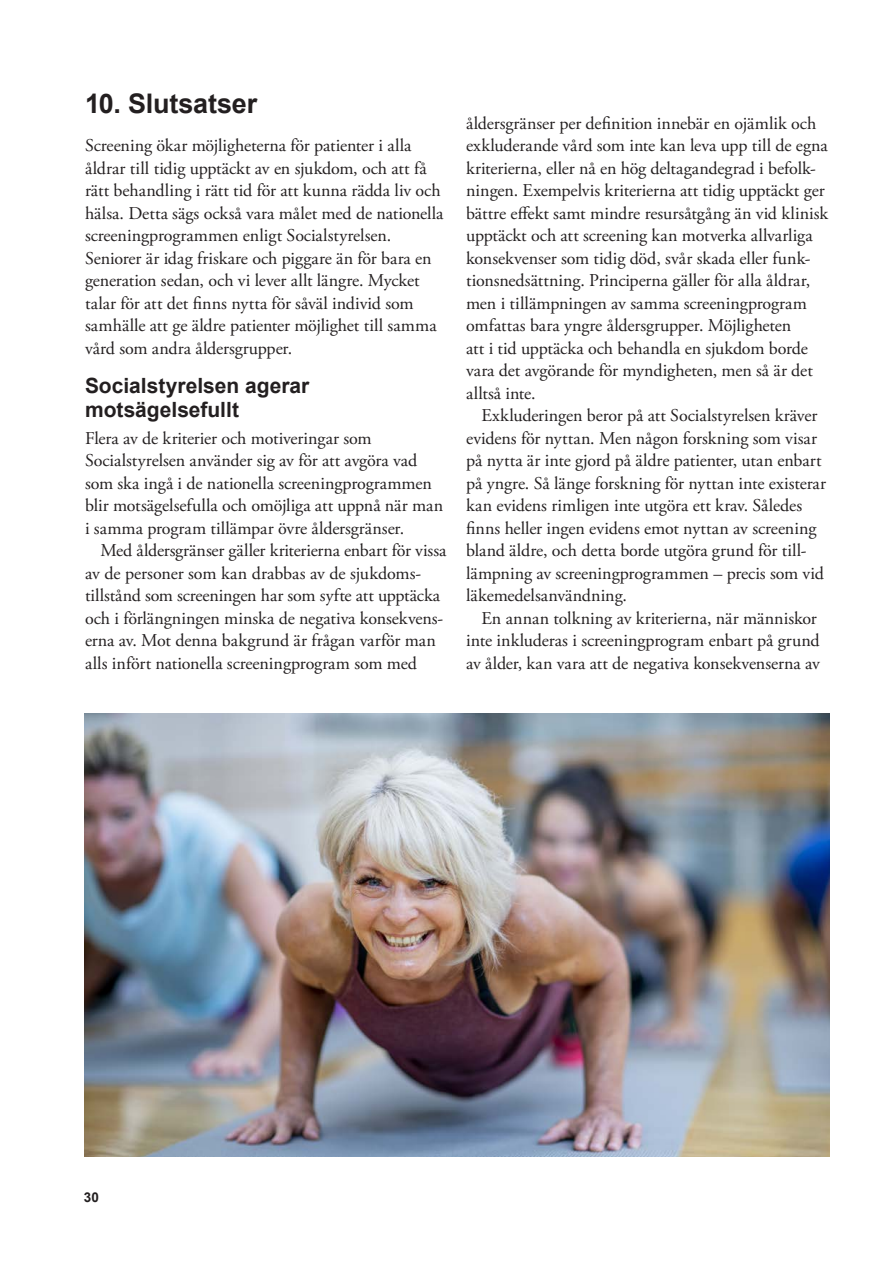
<style>
.page{position:relative;width:893px;height:1263px;background:#fff}
.page>*{position:absolute;margin:0;border:0;box-sizing:border-box;transform-origin:0 0}
.Rubrik_2_svart{font:700 27px "Arial";letter-spacing:-.01em;color:#231f20}
.Mellanrubrik{font:700 21px/24px "Arial";color:#231f20}
.Brödtext_indrag{font:18px/22.5px "Adobe Garamond Pro";letter-spacing:-.005em;color:#231f20}
.Brödtext{font:18px/22.5px "Adobe Garamond Pro";letter-spacing:-.005em;color:#231f20}
.t1{font:700 13.5px "Arial";color:#231f20}
</style>
<div class="page">
<img style="left:85px;top:714px;width:744px;height:443px">
<p class="Rubrik_2_svart" style="left:85px;top:86px;width:174px">10. Slutsatser</p>
<p class="Brödtext" style="left:85px;top:135px;width:360px">Screening ökar möjligheterna för patienter i alla åldrar till tidig upptäckt av en sjukdom, och att få rätt behandling i rätt tid för att kunna rädda liv och hälsa. Detta sägs också vara målet med de nationella screeningprogrammen enligt Socialstyrelsen.<br>Seniorer är idag friskare och piggare än för bara en generation sedan, och vi lever allt längre. Mycket talar för att det finns nytta för såväl individ som samhälle att ge äldre patienter möjlighet till samma vård som andra åldersgrupper.</p>
<p class="Mellanrubrik" style="left:85px;top:374px;width:226px">Socialstyrelsen agerar motsägelsefullt</p>
<p class="Brödtext" style="left:85px;top:427px;width:360px">Flera av de kriterier och motiveringar som Socialstyrelsen använder sig av för att avgöra vad som ska ingå i de nationella screeningprogrammen blir motsägelsefulla och omöjliga att uppnå när man i samma program tillämpar övre åldersgränser.</p>
<p class="Brödtext_indrag" style="left:85px;top:540px;width:363px;text-indent:15px">Med åldersgränser gäller kriterierna enbart för vissa av de personer som kan drabbas av de sjukdoms&shy;tillstånd som screeningen har som syfte att upptäcka och i förlängningen minska de negativa konsekvens&shy;erna av. Mot denna bakgrund är frågan varför man alls infört nationella screeningprogram som med</p>
<p class="Brödtext_indrag" style="left:466px;top:112px;width:364px">åldersgränser per definition innebär en ojämlik och exkluderande vård som inte kan leva upp till de egna kriterierna, eller nå en hög deltagandegrad i befolk&shy;ningen. Exempelvis kriterierna att tidig upptäckt ger bättre effekt samt mindre resursåtgång än vid klinisk upptäckt och att screening kan motverka allvarliga konsekvenser som tidig död, svår skada eller funk&shy;tionsnedsättning. Principerna gäller för alla åldrar, men i tillämpningen av samma screeningprogram omfattas bara yngre åldersgrupper. Möjligheten<br>att i tid upptäcka och behandla en sjukdom borde vara det avgörande för myndigheten, men så är det alltså inte.</p>
<p class="Brödtext_indrag" style="left:466px;top:405px;width:361px;text-indent:15px">Exkluderingen beror på att Socialstyrelsen kräver evidens för nyttan. Men någon forskning som visar på nytta är inte gjord på äldre patienter, utan enbart på yngre. Så länge forskning för nyttan inte existerar kan evidens rimligen inte utgöra ett krav. Således finns heller ingen evidens emot nyttan av screening bland äldre, och detta borde utgöra grund för til - lämpning av screeningprogrammen – precis som vid läkemedelsanvändning.</p>
<p class="Brödtext_indrag" style="left:466px;top:607px;width:355px;text-indent:15px">En annan tolkning av kriterierna, när människor inte inkluderas i screeningprogram enbart på grund av ålder, kan vara att de negativa konsekvenserna av</p>
<p class="t1" style="left:84px;top:1189px;width:17px">30</p>
</div>
